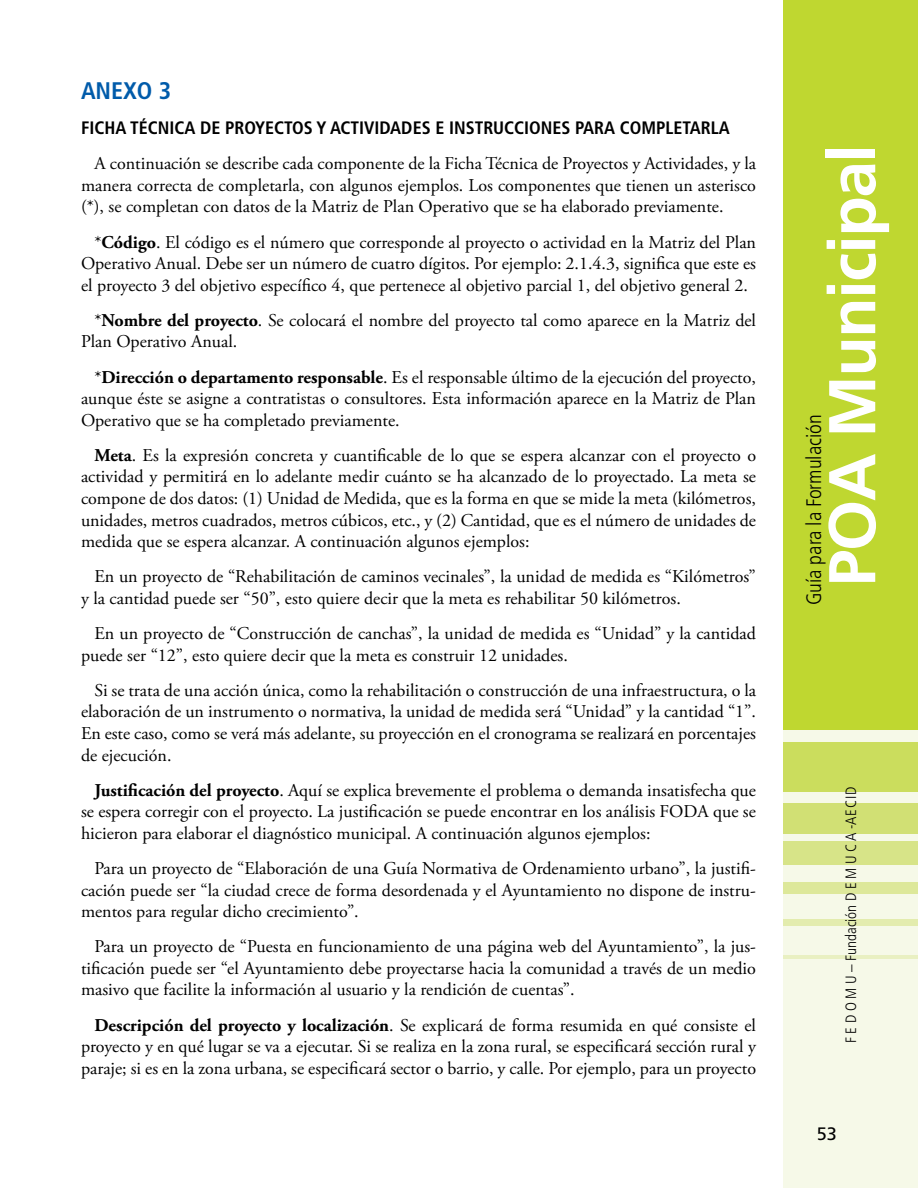
<style>
.page{position:relative;width:918px;height:1188px;background:#fff}
.page>*{position:absolute;margin:0;border:0;box-sizing:border-box;transform-origin:0 0}
.t1{font:700 66px "Frutiger LT Std";letter-spacing:-.02em;color:#fff}
.t2{font:700 condensed 24px "Frutiger LT Std";color:#005baa}
.t3{font:300 condensed 21px "Frutiger LT Std";color:#000}
.t4{font:18px/21.6px "Adobe Garamond Pro";color:#000;text-align:justify}
.t5{font:700 condensed 18px "Frutiger LT Std";color:#000}
.t6{font:18px "Frutiger LT Std";color:#000}
.t7{font:300 condensed 15px "Frutiger LT Std";color:#000}
.s1{font-weight:700}
</style>
<div class="page">
<div style="left:783px;top:0;width:135px;height:730px;background:#bfd730"></div>
<div style="left:783px;top:730px;width:135px;height:458px;background:#f6f9e8"></div>
<div style="left:783px;top:804px;width:135px;height:30px;background:#d1e074"></div>
<div style="left:783px;top:742px;width:135px;height:50px;background:#cbdd5d"></div>
<div style="left:783px;top:842px;width:135px;height:23px;background:#d7e488"></div>
<div style="left:783px;top:882px;width:135px;height:12px;background:#dde89a"></div>
<div style="left:783px;top:919px;width:135px;height:7px;background:#e3ecae"></div>
<hr style="left:783px;top:955px;width:135px;height:3px;background:#e9f0c2">
<h2 class="t2" style="left:81px;top:76px;width:92px">ANEXO 3</h2>
<p class="t5" style="left:81px;top:117px;width:454px">FICHA TÉCNI CA DE PROYECTOS Y ACTIVIDADES E IN STRUCCIONE</p>
<p class="t5" style="left:562px;top:117px;width:170px">S PARA COMPLETARLA</p>
<p class="t4" style="left:81px;top:153px;width:677px;text-indent:14px">A continuación se describe cada componente de la Ficha Técnica de Proyectos y Actividades, y la manera correcta de completarla, con algunos ejemplos. Los componentes que tienen un asterisco (*), se completan con datos de la Matriz de Plan Operativo que se ha elaborado previamente.</p>
<p class="t4" style="left:81px;top:232px;width:677px;text-indent:14px">*<span class="s1">Código</span>. El código es el número que corresponde al proyecto o actividad en la Matriz del Plan Operativo Anual. Debe ser un número de cuatro dígitos. Por ejemplo: 2.1.4.3, significa que este es el proyecto 3 del objetivo específico 4, que pertenece al objetivo parcial 1, del objetivo general 2.</p>
<p class="t4" style="left:81px;top:310px;width:677px;text-indent:14px">*<span class="s1">Nombre del proyecto</span>. Se colocará el nombre del proyecto tal como aparece en la Matriz del<br>Plan Operativo Anual.</p>
<p class="t4" style="left:81px;top:367px;width:677px;text-indent:14px">*<span class="s1">Dirección o departamento responsable</span>. Es el responsable último de la ejecución del proyecto, aunque éste se asigne a contratistas o consultores. Esta información aparece en la Matriz de Plan Operativo que se ha completado previamente.</p>
<p class="t4" style="left:81px;top:445px;width:677px;text-indent:14px"><span class="s1">Meta</span>. Es la expresión concreta y cuantificable de lo que se espera alcanzar con el proyecto o actividad y permitirá en lo adelante medir cuánto se ha alcanzado de lo proyectado. La meta se compone de dos datos: (1) Unidad de Medida, que es la forma en que se mide la meta (kilómetros, unidades, metros cuadrados, metros cúbicos, etc., y (2) Cantidad, que es el número de unidades de medida que se espera alcanzar. A continuación algunos ejemplos:</p>
<p class="t4" style="left:81px;top:566px;width:676px;text-indent:14px">En un proyecto de “Rehabilitación de caminos vecinales”, la unidad de medida es “Kilómetros” y la cantidad puede ser “50”, esto quiere decir que la meta es rehabilitar 50 kilómetros.</p>
<p class="t4" style="left:81px;top:623px;width:677px;text-indent:14px">En un proyecto de “Construcción de canchas”, la unidad de medida es “Unidad” y la cantidad puede ser “12”, esto quiere decir que la meta es construir 12 unidades.</p>
<p class="t4" style="left:81px;top:680px;width:677px;text-indent:14px">Si se trata de una acción única, como la rehabilitación o construcción de una infraestructura, o la elaboración de un instrumento o normativa, la unidad de medida será “Unidad” y la cantidad “1”.<br>En este caso, como se verá más adelante, su proyección en el cronograma se realizará en porcentajes de ejecución.</p>
<p class="t4" style="left:81px;top:780px;width:676px;text-indent:14px"><span class="s1">Justificación del proyecto</span>. Aquí se explica brevemente el problema o demanda insatisfecha que se espera corregir con el proyecto. La justificación se puede encontrar en los análisis FODA que se hicieron para elaborar el diagnóstico municipal. A continuación algunos ejemplos:</p>
<p class="t4" style="left:81px;top:858px;width:676px;text-indent:14px">Para un proyecto de “Elaboración de una Guía Normativa de Ordenamiento urbano”, la justifi&shy;cación puede ser “la ciudad crece de forma desordenada y el Ayuntamiento no dispone de instru&shy;mentos para regular dicho crecimiento”.</p>
<p class="t4" style="left:81px;top:936px;width:677px;text-indent:14px">Para un proyecto de “Puesta en funcionamiento de una página web del Ayuntamiento”, la jus&shy;tificación puede ser “el Ayuntamiento debe proyectarse hacia la comunidad a través de un medio masivo que facilite la información al usuario y la rendición de cuentas”.</p>
<p class="t4" style="left:81px;top:1015px;width:677px;text-indent:14px"><span class="s1">Descripción del proyecto y localización</span>. Se explicará de forma resumida en qué consiste el proyecto y en qué lugar se va a ejecutar. Si se realiza en la zona rural, se especificará sección rural y paraje; si es en la zona urbana, se especificará sector o barrio, y calle. Por ejemplo, para un proyecto</p>
<h1 class="t1" style="left:814px;top:586px;width:444px;rotate:-90deg">POA Municipal</h1>
<p class="t3" style="left:802px;top:605px;width:192px;rotate:-90deg">Guía para la Formulación</p>
<p class="t7" style="left:842px;top:1043px;width:258px;rotate:-90deg">F E D O M U – Fundación D E M U C A -AECID</p>
<p class="t6" style="left:817px;top:1123px;width:22px">53</p>
</div>
